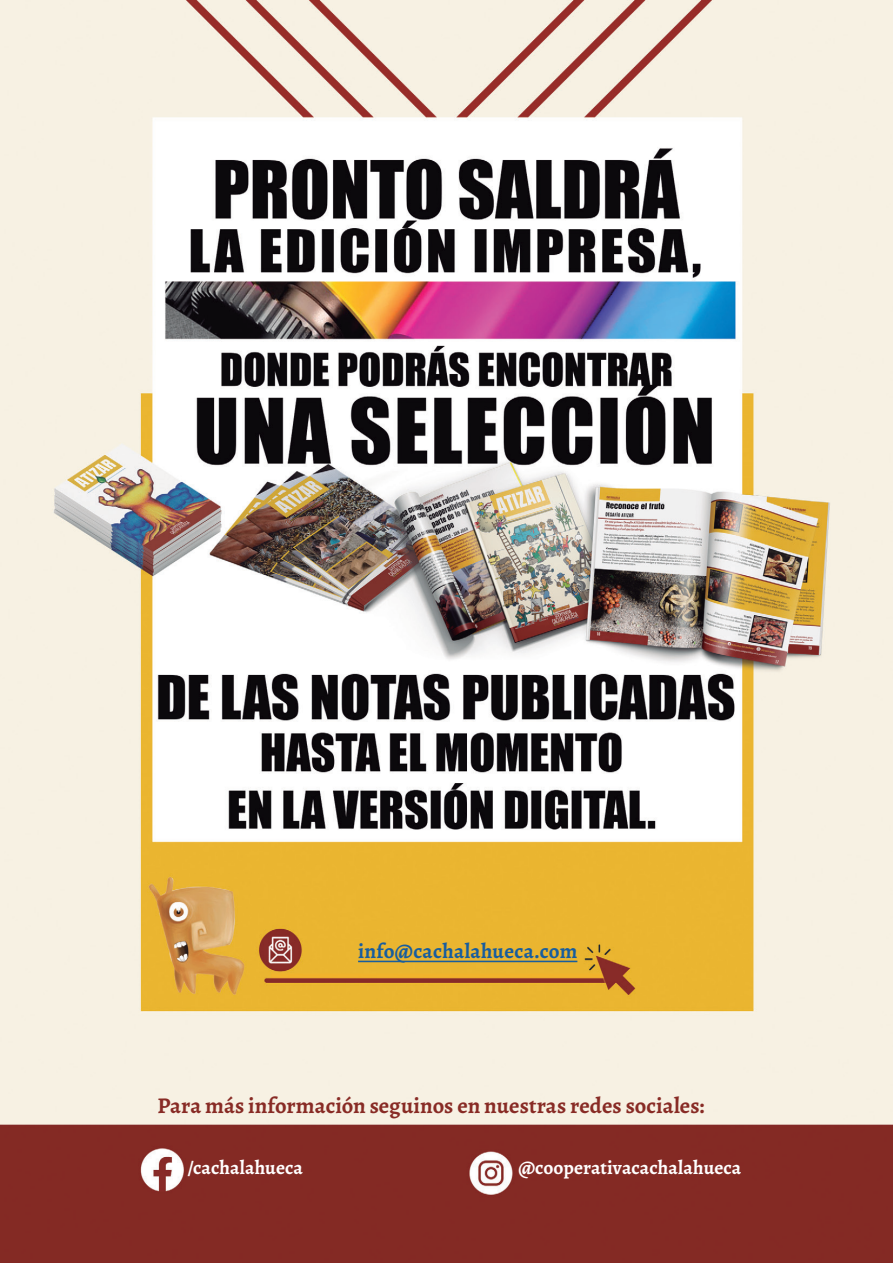
<style>
.page{position:relative;width:893px;height:1263px;background:#fff}
.page>*{position:absolute;margin:0;border:0;box-sizing:border-box;transform-origin:0 0}
.Contenido_destacado{font:700 22.5px "Alegreya";color:#882b25}
.Links{font:700 21px "Alegreya";letter-spacing:.015em;color:#175d9e}
.Contenido_destacado-2{font:700 19.5px "Alegreya";letter-spacing:.005em;color:#fff}
</style>
<div class="page">
<img style="left:0;top:0;width:893px;height:1263px">
<hr style="left:358px;top:961px;width:219px;height:1px;background:#175d9e">
<p class="Links" style="left:358px;top:936px;width:221px">info@cachalahueca.com</p>
<p class="Contenido_destacado" style="left:157px;top:1089px;width:549px">Para más información seguinos en nuestras redes sociales:</p>
<p class="Contenido_destacado-2" style="left:187px;top:1154px;width:117px">/cachalahueca</p>
<p class="Contenido_destacado-2" style="left:518px;top:1154px;width:224px">@cooperativacachalahueca</p>
</div>
